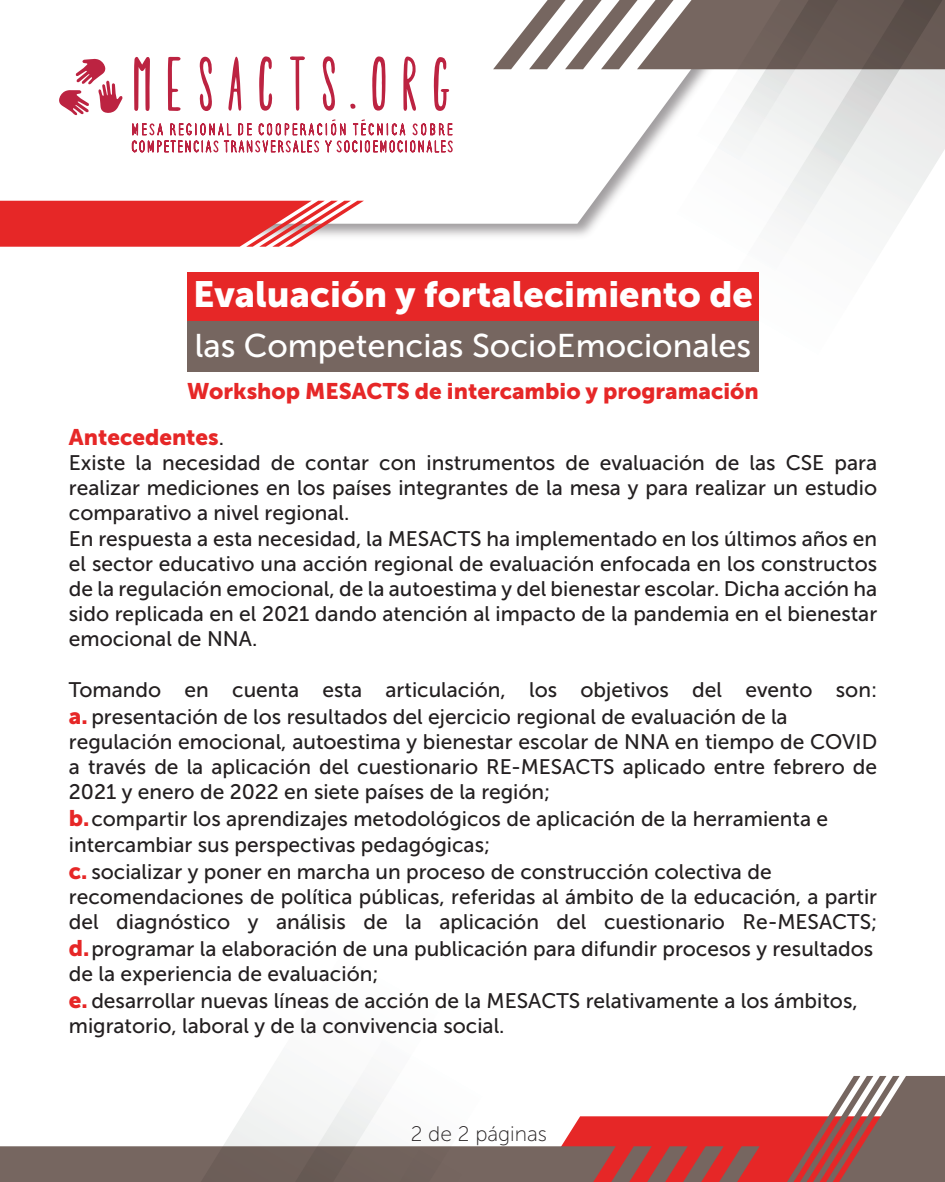
<style>
.page{position:relative;width:945px;height:1182px;background:#fff}
.page>*{position:absolute;margin:0;border:0;box-sizing:border-box;transform-origin:0 0}
.t1{font:36.31px "Museo Sans 900";color:#fff}
.t2{font:32.81px "Museo Sans 500";color:#fff}
.t3{font:22.49px "Museo Sans 900";color:#e62727}
.t4{font:21px/25.2px "Museo Sans 500";color:#231f20}
.t5{font:21px "Museo Sans 100";color:#231f20}
.s1{font-family:"Museo Sans 500";font-size:21px;color:#231f20}
.s2{font-family:"Museo Sans 900";font-size:22.49px;color:#e62727}
</style>
<div class="page">
<svg style="left:0;top:56px;width:642px;height:168px"></svg>
<svg style="left:493px;top:0;width:149px;height:69px"></svg>
<svg style="left:0;top:201px;width:364px;height:46px;background:#e74949"></svg>
<svg style="left:642px;top:0;width:30px;height:165px"></svg>
<svg style="left:672px;top:0;width:273px;height:372px"></svg>
<svg style="left:0;top:1076px;width:945px;height:105px"></svg>
<svg style="left:487px;top:1076px;width:30px;height:105px"></svg>
<svg style="left:86px;top:1076px;width:401px;height:105px"></svg>
<svg style="left:134px;top:57px;width:16px;height:54px"></svg>
<svg style="left:168px;top:56px;width:13px;height:55px"></svg>
<svg style="left:199px;top:57px;width:13px;height:54px"></svg>
<svg style="left:228px;top:56px;width:14px;height:55px"></svg>
<svg style="left:259px;top:56px;width:14px;height:55px"></svg>
<svg style="left:290px;top:56px;width:15px;height:55px"></svg>
<svg style="left:322px;top:56px;width:13px;height:55px"></svg>
<svg style="left:350px;top:104px;width:6px;height:5px"></svg>
<svg style="left:372px;top:56px;width:14px;height:55px"></svg>
<svg style="left:403px;top:57px;width:13px;height:54px"></svg>
<svg style="left:433px;top:57px;width:16px;height:54px"></svg>
<svg style="left:132px;top:119px;width:321px;height:33px"></svg>
<svg style="left:59px;top:59px;width:64px;height:56px"></svg>
<div style="left:187px;top:272px;width:572px;height:49px;background:#e62727"></div>
<div style="left:187px;top:321px;width:572px;height:50px;background:#766660"></div>
<h1 class="t1" style="left:193px;top:274px;width:561px">Evaluación y fortalecimiento de</h1>
<h2 class="t2" style="left:195px;top:328px;width:558px">las Competencias SocioEmocionales</h2>
<p class="t3" style="left:187px;top:378px;width:573px">Workshop MESACTS de intercambio y programación</p>
<p class="t3" style="left:69px;top:424px;width:157px">Antecedentes<span class="s1">.</span></p>
<p class="t4" style="left:69px;top:450px;width:810px">Existe la necesidad de contar con instrumentos de evaluación de las CSE para realizar mediciones en los países integrantes de la mesa y para realizar un estudio comparativo a nivel regional.<br>En respuesta a esta necesidad, la MESACTS ha implementado en los últimos años en el sector educativo una acción regional de evaluación enfocada en los constructos de la regulación emocional, de la autoestima y del bienestar escolar. Dicha acción ha sido replicada en el 2021 dando atención al impacto de la pandemia en el bienestar emocional de NNA.</p>
<p class="t4" style="left:69px;top:676px;width:810px;line-height:26.9px">Tomando en cuenta esta articulación, los objetivos del evento son: <span class="s2">a.</span> presentación de los resultados del ejercicio regional de evaluación de la</p>
<p class="t4" style="left:69px;top:729px;width:810px;text-align:justify">regulación emocional, autoestima y bienestar escolar de NNA en tiempo de COVID a través de la aplicación del cuestionario RE-MESACTS aplicado entre febrero de 2021 y enero de 2022 en siete países de la región;</p>
<p class="t4" style="left:69px;top:806px;width:761px"><span class="s2">b.</span> compartir los aprendizajes metodológicos de aplicación de la herramienta e intercambiar sus perspectivas pedagógicas;</p>
<p class="t4" style="left:69px;top:858px;width:810px"><span class="s2">c.</span> socializar y poner en marcha un proceso de construcción colectiva de recomendaciones de política públicas, referidas al ámbito de la educación, a partir del diagnóstico y análisis de la aplicación del cuestionario Re-MESACTS;</p>
<p class="t4" style="left:69px;top:936px;width:806px"><span class="s2">d.</span> programar la elaboración de una publicación para difundir procesos y resultados de la experiencia de evaluación;</p>
<p class="t4" style="left:69px;top:988px;width:790px"><span class="s2">e.</span> desarrollar nuevas líneas de acción de la MESACTS relativamente a los ámbitos, migratorio, laboral y de la convivencia social.</p>
<p class="t5" style="left:411px;top:1122px;width:138px">2 de 2 páginas</p>
</div>
